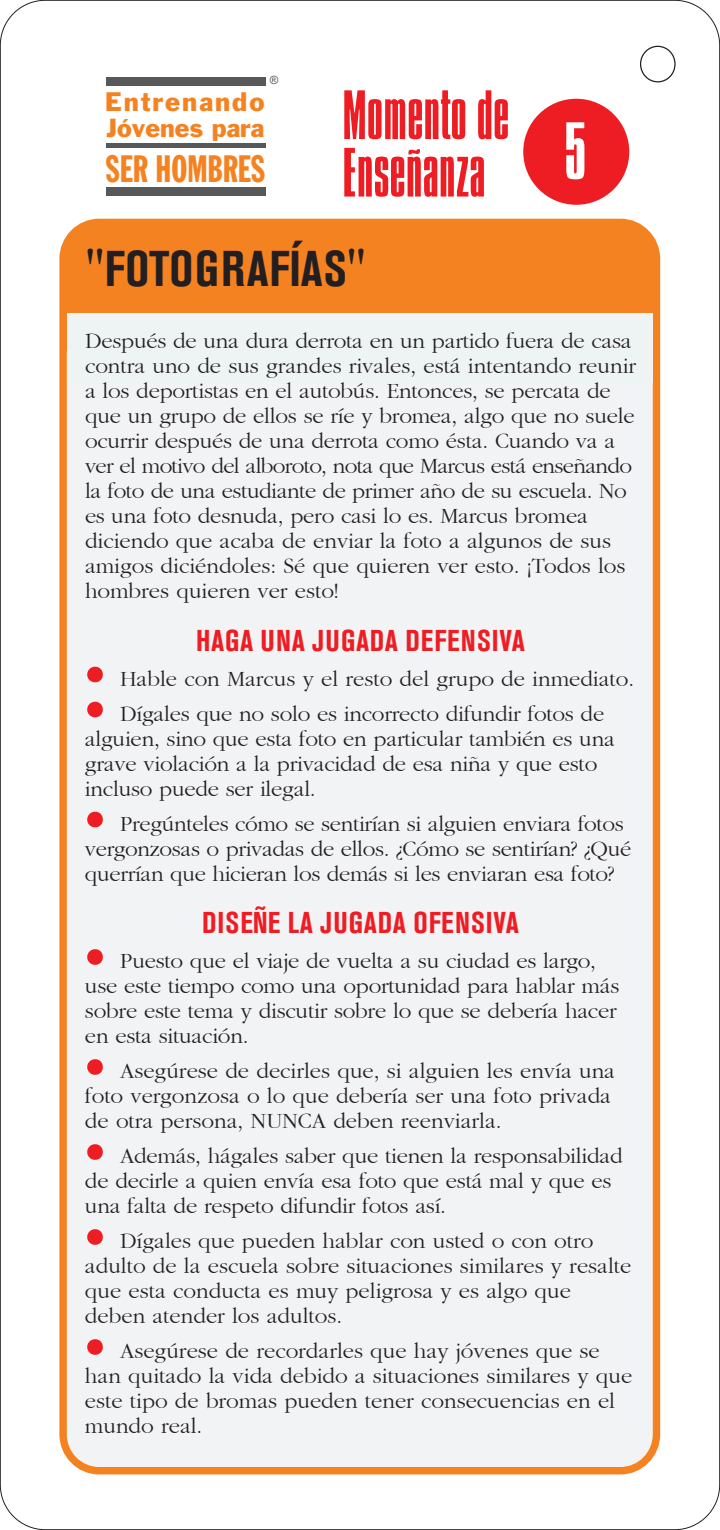
<style>
.page{position:relative;width:720px;height:1530px;background:#fff}
.page>*{position:absolute;margin:0;border:0;box-sizing:border-box;transform-origin:0 0}
.t1{font:300 60px/57.5px "Compacta BT";color:#ee1d23}
.t2{font:700 condensed 50px "Akzidenz Grotesk BE";letter-spacing:.02em;color:#231f20}
.t3{font:37.5px "Franklin Gothic Extra Cond";color:#f58220}
.t4{font:700 condensed 30px "Akzidenz Grotesk BE";letter-spacing:.02em;color:#ee1d23}
.t5{font:24.75px "Franklin Gothic";letter-spacing:.08em;color:#f58220}
.t6{font:24.25px "Franklin Gothic";color:#f58220}
.t7{font:300 22.5px/25px "ITC Garamond";letter-spacing:-.01em;color:#231f20}
.t8{font:italic 11.25px "Arial";color:#57585a}
.s1{font-family:"Akzidenz Grotesk BE";font-weight:700;font-stretch:condensed;font-size:60px;color:#ee1d23}
</style>
<div class="page">
<div style="left:63px;top:222px;width:593px;height:1249px;background:#f2f3f4;border-radius:36px"></div>
<div style="left:59px;top:219px;width:601px;height:1255px;border:7px solid #f58220;border-radius:36px"></div>
<div style="left:63px;top:222px;width:593px;height:129px;background:#f58220"></div>
<div style="left:67px;top:313px;width:586px;height:69px;background:#eef3f4"></div>
<div style="left:524px;top:100px;width:104px;height:104px;background:#ee1d23;border-radius:50%"></div>
<div style="left:523px;top:99px;width:106px;height:106px;border:2px solid #ee1d23;border-radius:50%"></div>
<div style="left:106px;top:143px;width:160px;height:5px;background:#57585a"></div>
<div style="left:106px;top:187px;width:159px;height:9px;background:#57585a"></div>
<div style="left:106px;top:77px;width:159px;height:9px;background:#57585a"></div>
<div style="left:640px;top:46px;width:36px;height:36px;border:1px solid #231f20;border-radius:50%"></div>
<p class="t8" style="left:270px;top:73px;width:10px">®</p>
<p class="t5" style="left:105px;top:86px;width:161px">Entrenando</p>
<p class="t6" style="left:106px;top:112px;width:159px">Jóvenes para</p>
<h3 class="t3" style="left:106px;top:148px;width:161px">SER HOMBRES</h3>
<h1 class="t1" style="left:342px;top:89px;width:245px">Momento de<br>Enseñanza <sup>5</sup></h1>
<h2 class="t2" style="left:85px;top:240px;width:283px">"FOTOGRAFÍAS"</h2>
<p class="t7" style="left:85px;top:329px;width:553px">Después de una dura derrota en un partido fuera de casa contra uno de sus grandes rivales, está intentando reunir a los deportistas en el autobús. Entonces, se percata de que un grupo de ellos se ríe y bromea, algo que no suele ocurrir después de una derrota como ésta. Cuando va a ver el motivo del alboroto, nota que Marcus está enseñando la foto de una estudiante de primer año de su escuela. No es una foto desnuda, pero casi lo es. Marcus bromea diciendo que acaba de enviar la foto a algunos de sus amigos diciéndoles: Sé que quieren ver esto. ¡Todos los hombres quieren ver esto!</p>
<h3 class="t4" style="left:196px;top:623px;width:330px">HAGA UNA JUGADA DEFENSIVA</h3>
<p class="t7" style="left:85px;top:667px;width:551px"><span class="s1">•</span> Hable con Marcus y el resto del grupo de inmediato.</p>
<p class="t7" style="left:85px;top:702px;width:531px"><span class="s1">•</span> Dígales que no solo es incorrecto difundir fotos de alguien, sino que esta foto en particular también es una grave violación a la privacidad de esa niña y que esto incluso puede ser ilegal.</p>
<p class="t7" style="left:85px;top:812px;width:548px"><span class="s1">•</span> Pregúnteles cómo se sentirían si alguien enviara fotos vergonzosas o privadas de ellos. ¿Cómo se sentirían? ¿Qué querrían que hicieran los demás si les enviaran esa foto?</p>
<h3 class="t4" style="left:202px;top:906px;width:318px">DISEÑE LA JUGADA OFENSIVA</h3>
<p class="t7" style="left:85px;top:949px;width:536px"><span class="s1">•</span> Puesto que el viaje de vuelta a su ciudad es largo, use este tiempo como una oportunidad para hablar más sobre este tema y discutir sobre lo que se debería hacer en esta situación.</p>
<p class="t7" style="left:85px;top:1059px;width:532px"><span class="s1">•</span> Asegúrese de decirles que, si alguien les envía una foto vergonzosa o lo que debería ser una foto privada de otra persona, NUNCA deben reenviarla.</p>
<p class="t7" style="left:85px;top:1144px;width:539px"><span class="s1">•</span> Además, hágales saber que tienen la responsabilidad de decirle a quien envía esa foto que está mal y que es una falta de respeto difundir fotos así.</p>
<p class="t7" style="left:85px;top:1229px;width:548px"><span class="s1">•</span> Dígales que pueden hablar con usted o con otro adulto de la escuela sobre situaciones similares y resalte que esta conducta es muy peligrosa y es algo que deben atender los adultos.</p>
<p class="t7" style="left:85px;top:1339px;width:549px"><span class="s1">•</span> Asegúrese de recordarles que hay jóvenes que se han quitado la vida debido a situaciones similares y que este tipo de bromas pueden tener consecuencias en el mundo real.</p>
</div>
